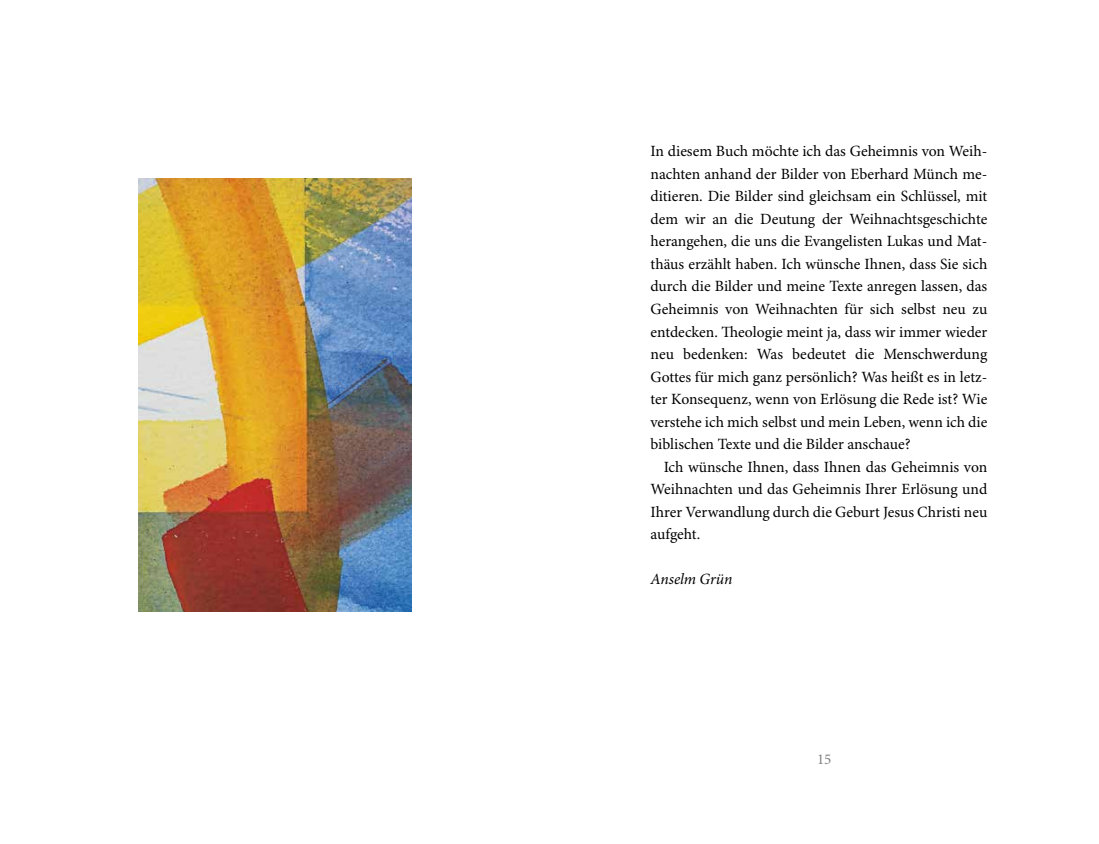
<style>
.page{position:relative;width:1099px;height:844px;background:#fff}
.page>*{position:absolute;margin:0;border:0;box-sizing:border-box;transform-origin:0 0}
.t1{font:15.62px/22.5px "Minion Pro";color:#000;text-align:justify}
.t2{font:italic 15.62px "Minion Pro";letter-spacing:-.015em;color:#000}
.t3{font:15px "Minion Pro";color:#818281}
</style>
<div class="page">
<img style="left:138px;top:179px;width:273px;height:432px">
<p class="t1" style="left:650px;top:141px;width:338px">In diesem Buch möchte ich das Geheimnis von Weih&shy;nachten anhand der Bilder von Eberhard Münch me&shy;ditieren. Die Bilder sind gleichsam ein Schlüssel, mit dem wir an die Deutung der Weihnachtsgeschichte herangehen, die uns die Evangelisten Lukas und Mat&shy;thäus erzählt haben. Ich wünsche Ihnen, dass Sie sich durch die Bilder und meine Texte anregen lassen, das Geheimnis von Weihnachten für sich selbst neu zu entdecken. Theologie meint ja, dass wir immer wieder neu bedenken: Was bedeutet die Menschwerdung Gottes für mich ganz persönlich? Was heißt es in letz&shy;ter Konsequenz, wenn von Erlösung die Rede ist? Wie verstehe ich mich selbst und mein Leben, wenn ich die biblischen Texte und die Bilder anschaue?</p>
<p class="t1" style="left:650px;top:456px;width:338px;text-indent:13px">Ich wünsche Ihnen, dass Ihnen das Geheimnis von Weihnachten und das Geheimnis Ihrer Erlösung und Ihrer Verwandlung durch die Geburt Jesus Christi neu aufgeht.</p>
<p class="t2" style="left:650px;top:569px;width:83px">Anselm Grün</p>
<p class="t3" style="left:817px;top:750px;width:16px">15</p>
</div>
